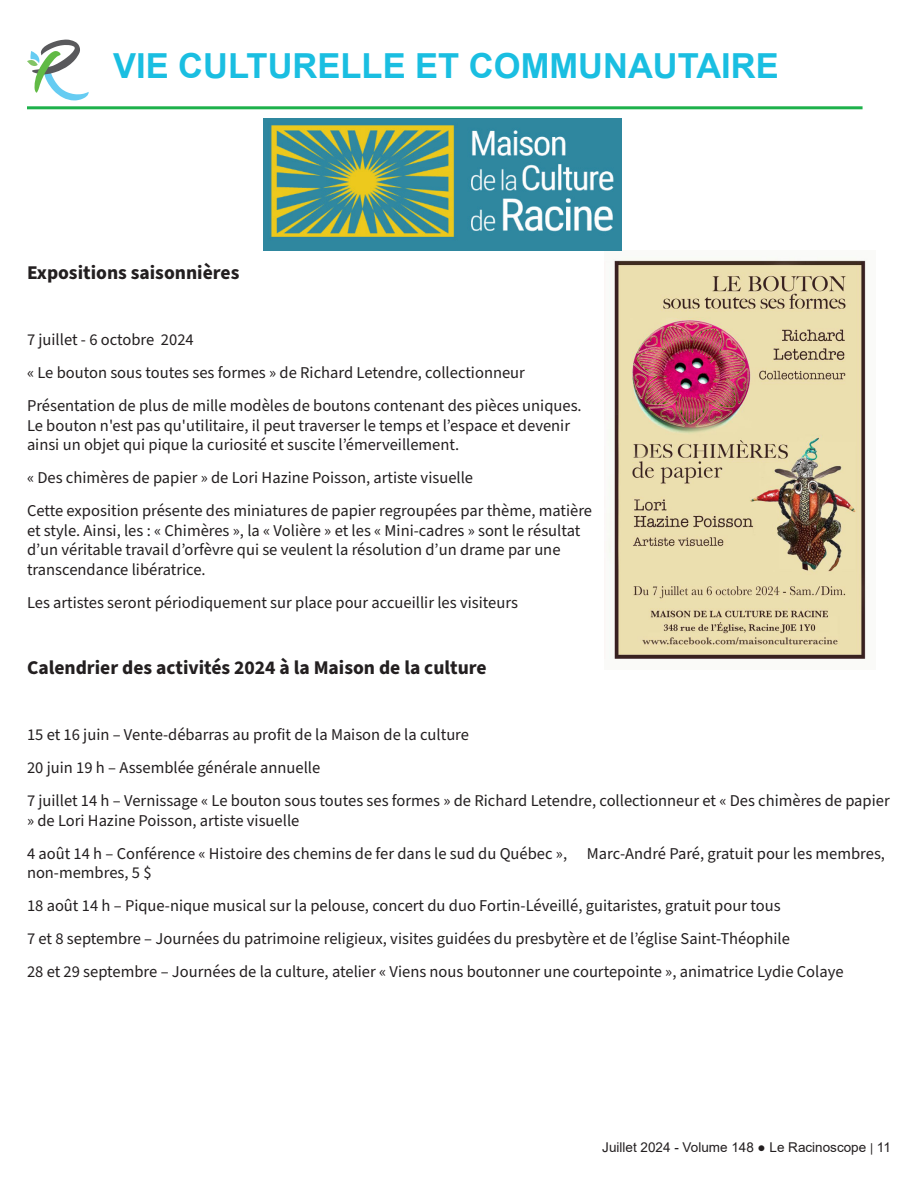
<style>
.page{position:relative;width:918px;height:1188px;background:#fff}
.page>*{position:absolute;margin:0;border:0;box-sizing:border-box;transform-origin:0 0}
.Texte_d_introduction{font:700 34.5px "Arial";color:#1abee1}
.Texte_d_introduction-2{font:700 19.5px "Source Sans Pro";color:#231f20}
.Texte_d_introduction-3{font:16.5px/19.5px "Source Sans Pro";color:#231f20}
.t1{font:13.5px "Arial";color:#231f20}
.s1{font-size:12px}
</style>
<div class="page">
<svg style="left:27px;top:40px;width:62px;height:61px"></svg>
<hr style="left:27px;top:106px;width:836px;height:3px;background:#1eb14b">
<img style="left:608px;top:259px;width:258px;height:400px">
<img style="left:264px;top:119px;width:358px;height:132px">
<p class="Texte_d_introduction" style="left:113px;top:42px;width:667px">VIE CULTURELLE ET COMMUNAUTAIRE</p>
<p class="Texte_d_introduction-2" style="left:27px;top:259px;width:214px">Expositions saisonnières</p>
<p class="Texte_d_introduction-3" style="left:27px;top:330px;width:168px">7 juillet - 6 octobre 2024</p>
<p class="Texte_d_introduction-3" style="left:27px;top:363px;width:499px">« Le bouton sous toutes ses formes » de Richard Letendre, collectionneur</p>
<p class="Texte_d_introduction-3" style="left:27px;top:396px;width:556px">Présentation de plus de mille modèles de boutons contenant des pièces uniques.<br>Le bouton n'est pas qu'utilitaire, il peut traverser le temps et l’espace et devenir ainsi un objet qui pique la curiosité et suscite l’émerveillement.</p>
<p class="Texte_d_introduction-3" style="left:27px;top:468px;width:448px">« Des chimères de papier » de Lori Hazine Poisson, artiste visuelle</p>
<p class="Texte_d_introduction-3" style="left:27px;top:501px;width:567px">Cette exposition présente des miniatures de papier regroupées par thème, matière et style. Ainsi, les : « Chimères », la « Volière » et les « Mini-cadres » sont le résultat d’un véritable travail d’orfèvre qui se veulent la résolution d’un drame par une transcendance libératrice.</p>
<p class="Texte_d_introduction-3" style="left:27px;top:593px;width:492px">Les artistes seront périodiquement sur place pour accueillir les visiteurs</p>
<p class="Texte_d_introduction-2" style="left:27px;top:655px;width:461px">Calendrier des activités 2024 à la Maison de la culture</p>
<p class="Texte_d_introduction-3" style="left:27px;top:726px;width:444px">15 et 16 juin – Vente-débarras au profit de la Maison de la culture</p>
<p class="Texte_d_introduction-3" style="left:27px;top:759px;width:295px">20 juin 19 h – Assemblée générale annuelle</p>
<p class="Texte_d_introduction-3" style="left:27px;top:792px;width:864px">7 juillet 14 h – Vernissage « Le bouton sous toutes ses formes » de Richard Letendre, collectionneur et « Des chimères de papier » de Lori Hazine Poisson, artiste visuelle</p>
<p class="Texte_d_introduction-3" style="left:27px;top:844px;width:860px">4 août 14 h – Conférence « Histoire des chemins de fer dans le sud du Québec », Marc-André Paré, gratuit pour les membres, non-membres, 5 $</p>
<p class="Texte_d_introduction-3" style="left:27px;top:897px;width:755px">18 août 14 h – Pique-nique musical sur la pelouse, concert du duo Fortin-Léveillé, guitaristes, gratuit pour tous</p>
<p class="Texte_d_introduction-3" style="left:27px;top:930px;width:764px">7 et 8 septembre – Journées du patrimoine religieux, visites guidées du presbytère et de l’église Saint-Théophile</p>
<p class="Texte_d_introduction-3" style="left:27px;top:963px;width:818px">28 et 29 septembre – Journées de la culture, atelier « Viens nous boutonner une courtepointe », animatrice Lydie Colaye</p>
<p class="t1" style="left:602px;top:1138px;width:290px">Juillet 2024 - Volume 148 ● Le Racinoscope <span class="s1">|</span> 11</p>
</div>
